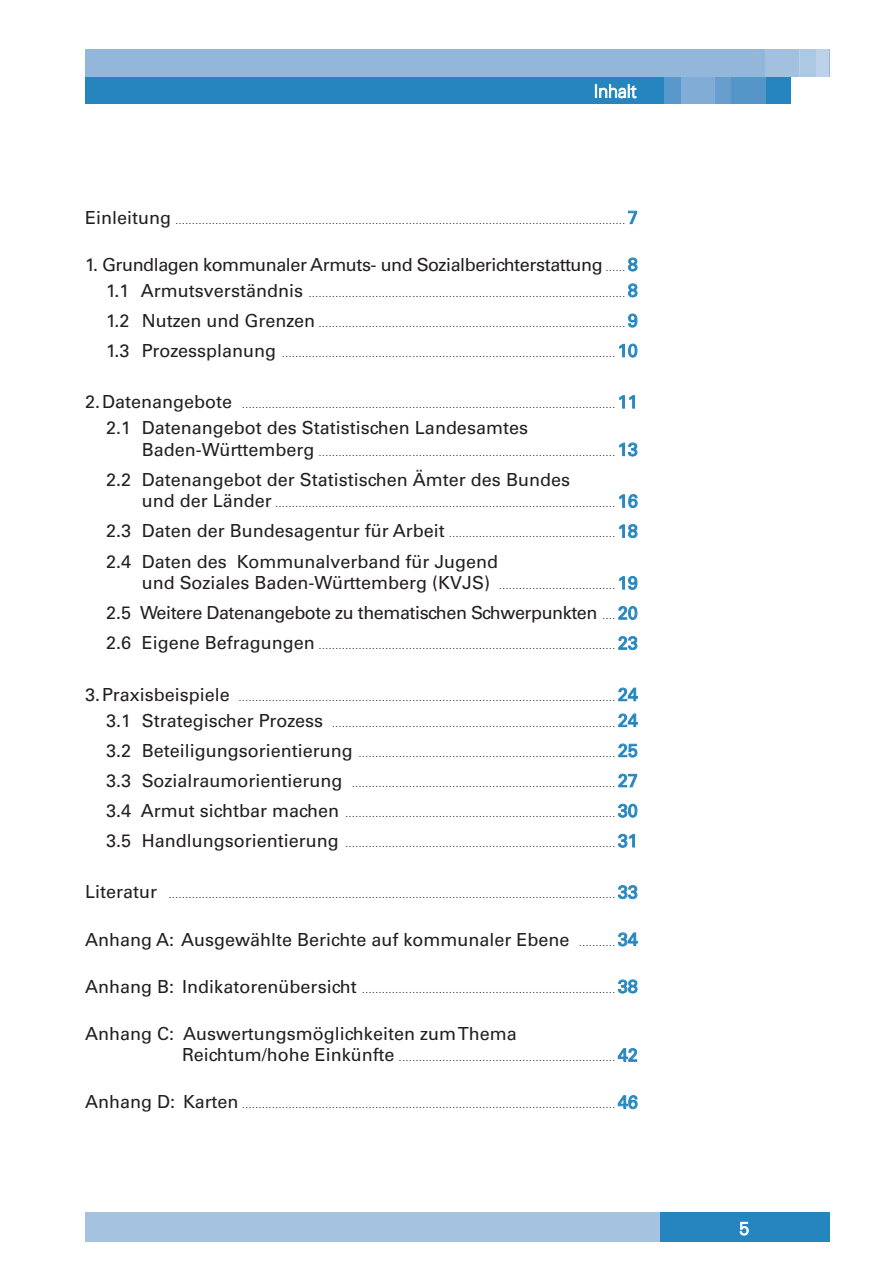
<style>
.page{position:relative;width:893px;height:1263px;background:#fff}
.page>*{position:absolute;margin:0;border:0;box-sizing:border-box;transform-origin:0 0}
.IHV_2{font:18px "Univers";color:#231f20}
.IHV{font:18px "Univers";color:#231f20}
.IHV-2{font:18px "Univers";letter-spacing:-.025em;color:#231f20}
.IHV_2-2{font:18px "Univers";letter-spacing:-.025em;color:#231f20}
.t1{font:300 18px "Univers";letter-spacing:-.01em;color:#fff}
.IHV_2-3{font:300 12px "Univers";color:#231f20}
.IHV-3{font:300 12px "Univers";color:#231f20}
.s1{font-weight:400;font-size:18px}
.s2{font-weight:400;font-size:18px;color:#2586bf}
.s3{font-weight:300;font-size:12px}
.s4{color:#2586bf}
</style>
<div class="page">
<div style="left:659px;top:1212px;width:170px;height:30px;background:#2586bf"></div>
<svg style="left:740px;top:1222px;width:9px;height:13px"></svg>
<div style="left:85px;top:77px;width:706px;height:27px;background:#2586bf"></div>
<svg style="left:595px;top:84px;width:41px;height:14px"></svg>
<div style="left:85px;top:1212px;width:574px;height:30px;background:#a6c2e1"></div>
<div style="left:664px;top:77px;width:17px;height:27px;background:#5998ca"></div>
<div style="left:681px;top:77px;width:34px;height:27px;background:#81acd5"></div>
<div style="left:715px;top:77px;width:17px;height:27px;background:#679ecd"></div>
<div style="left:732px;top:77px;width:34px;height:27px;background:#5496c8"></div>
<div style="left:85px;top:49px;width:744px;height:28px;background:#93b6db"></div>
<div style="left:799px;top:49px;width:30px;height:28px;background:#adc8e3"></div>
<div style="left:816px;top:49px;width:13px;height:28px;background:#bdd2e8"></div>
<div style="left:765px;top:49px;width:34px;height:28px;background:#a3c0e0"></div>
<svg style="left:628px;top:211px;width:9px;height:13px"></svg>
<svg style="left:628px;top:258px;width:9px;height:13px"></svg>
<svg style="left:628px;top:284px;width:9px;height:13px"></svg>
<svg style="left:628px;top:314px;width:9px;height:13px"></svg>
<svg style="left:619px;top:344px;width:18px;height:13px"></svg>
<svg style="left:619px;top:395px;width:16px;height:13px"></svg>
<svg style="left:619px;top:443px;width:18px;height:13px"></svg>
<svg style="left:619px;top:494px;width:18px;height:14px"></svg>
<svg style="left:619px;top:524px;width:18px;height:14px"></svg>
<svg style="left:619px;top:576px;width:18px;height:14px"></svg>
<svg style="left:618px;top:606px;width:19px;height:14px"></svg>
<svg style="left:618px;top:636px;width:19px;height:14px"></svg>
<svg style="left:618px;top:688px;width:20px;height:13px"></svg>
<svg style="left:618px;top:714px;width:20px;height:13px"></svg>
<svg style="left:618px;top:744px;width:19px;height:13px"></svg>
<svg style="left:618px;top:774px;width:19px;height:13px"></svg>
<svg style="left:618px;top:804px;width:19px;height:13px"></svg>
<svg style="left:618px;top:834px;width:17px;height:14px"></svg>
<svg style="left:618px;top:885px;width:19px;height:14px"></svg>
<svg style="left:618px;top:932px;width:20px;height:14px"></svg>
<svg style="left:618px;top:979px;width:19px;height:14px"></svg>
<svg style="left:618px;top:1048px;width:19px;height:14px"></svg>
<svg style="left:618px;top:1095px;width:19px;height:14px"></svg>
<h1 class="t1" style="left:593px;top:80px;width:45px">Inhalt</h1>
<p class="IHV-3" style="left:85px;top:212px;width:554px"><span class="s1">Einleitung</span> ....................................................................................................................................... <span class="s2">7</span></p>
<p class="IHV-2" style="left:85px;top:254px;width:554px">1. Grundlagen kommunaler Armuts- und Sozialberichterstattung <span class="s3">......</span> <span class="s4">8</span></p>
<p class="IHV_2-3" style="left:106px;top:285px;width:533px"><span class="s1">1.1 Armutsverständnis</span> ............................................................................................... <span class="s2">8</span></p>
<p class="IHV_2-3" style="left:106px;top:315px;width:533px"><span class="s1">1.2 Nutzen und Grenzen</span> ............................................................................................ <span class="s2">9</span></p>
<p class="IHV_2-3" style="left:106px;top:345px;width:533px"><span class="s1">1.3 Prozessplanung</span> .................................................................................................... <span class="s2">10</span></p>
<p class="IHV-3" style="left:85px;top:397px;width:554px"><span class="s1">2.Datenangebote</span> ................................................................................................................ <span class="s2">11</span></p>
<p class="IHV_2" style="left:106px;top:417px;width:423px">2.1 Datenangebot des Statistischen Landesamtes</p>
<p class="IHV_2-3" style="left:142px;top:444px;width:497px"><span class="s1">Baden-Württemberg</span> ......................................................................................... <span class="s2">13</span></p>
<p class="IHV_2" style="left:106px;top:469px;width:465px">2.2 Datenangebot der Statistischen Ämter des Bundes</p>
<p class="IHV_2-3" style="left:142px;top:496px;width:497px"><span class="s1">und der Länder</span> ...................................................................................................... <span class="s2">16</span></p>
<p class="IHV_2-3" style="left:106px;top:526px;width:533px"><span class="s1">2.3 Daten der Bundesagentur für Arbeit</span> .................................................. <span class="s2">18</span></p>
<p class="IHV_2" style="left:106px;top:550px;width:393px">2.4 Daten des Kommunalverband für Jugend</p>
<p class="IHV_2-3" style="left:142px;top:578px;width:497px"><span class="s1">und Soziales Baden-Württemberg (KVJS)</span> ................................... <span class="s2">19</span></p>
<p class="IHV_2-2" style="left:106px;top:602px;width:533px">2.5 Weitere Datenangebote zu thematischen Schwerpunkten <span class="s3">....</span> <span class="s4">20</span></p>
<p class="IHV_2-3" style="left:106px;top:638px;width:533px"><span class="s1">2.6 Eigene Befragungen</span> ......................................................................................... <span class="s2">23</span></p>
<p class="IHV-3" style="left:85px;top:689px;width:554px"><span class="s1">3.Praxisbeispiele</span> ................................................................................................................. <span class="s2">24</span></p>
<p class="IHV_2-3" style="left:106px;top:715px;width:533px"><span class="s1">3.1 Strategischer Prozess</span> ..................................................................................... <span class="s2">24</span></p>
<p class="IHV_2-3" style="left:106px;top:745px;width:533px"><span class="s1">3.2 Beteiligungsorientierung</span> ............................................................................. <span class="s2">25</span></p>
<p class="IHV_2-3" style="left:106px;top:775px;width:533px"><span class="s1">3.3 Sozialraumorientierung</span> ............................................................................... <span class="s2">27</span></p>
<p class="IHV_2-3" style="left:106px;top:805px;width:533px"><span class="s1">3.4 Armut sichtbar machen</span> ................................................................................. <span class="s2">30</span></p>
<p class="IHV_2-3" style="left:106px;top:835px;width:533px"><span class="s1">3.5 Handlungsorientierung</span> ................................................................................. <span class="s2">31</span></p>
<p class="IHV-3" style="left:85px;top:887px;width:554px"><span class="s1">Literatur</span> ...................................................................................................................................... <span class="s2">33</span></p>
<p class="IHV" style="left:85px;top:928px;width:554px">Anhang A: Ausgewählte Berichte auf kommunaler Ebene <span class="s3">...........</span> <span class="s4">34</span></p>
<p class="IHV-3" style="left:85px;top:981px;width:554px"><span class="s1">Anhang B: Indikatorenübersicht</span> ............................................................................ <span class="s2">38</span></p>
<p class="IHV" style="left:85px;top:1023px;width:433px">Anhang C: Auswertungsmöglichkeiten zum Thema</p>
<p class="IHV-3" style="left:182px;top:1050px;width:457px"><span class="s1">Reichtum/hohe Einkünfte</span> ................................................................. <span class="s2">42</span></p>
<p class="IHV-3" style="left:85px;top:1097px;width:554px"><span class="s1">Anhang D: Karten</span> ................................................................................................................ <span class="s2">46</span></p>
<h1 class="t1" style="left:739px;top:1217px;width:12px">5</h1>
</div>
